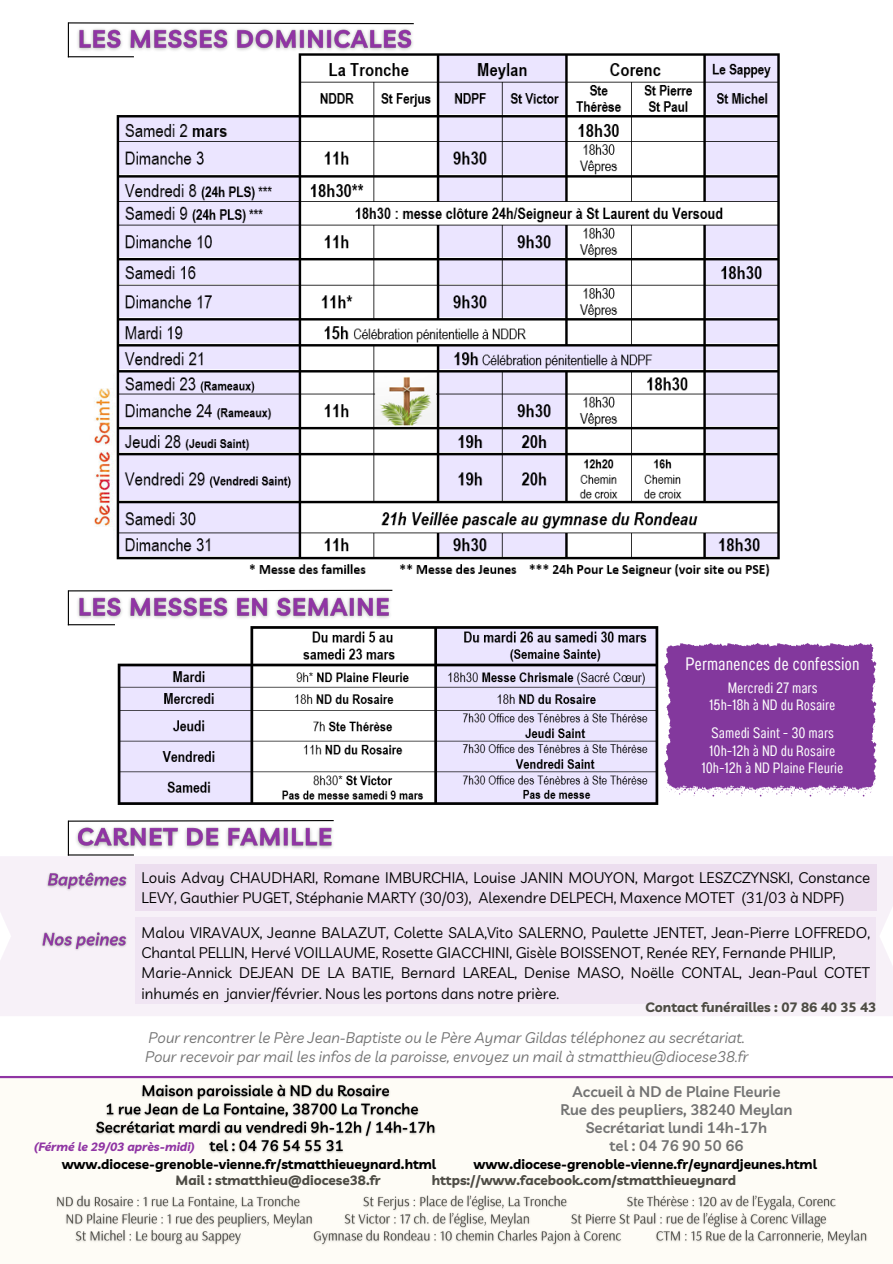
<style>
.page{position:relative;width:893px;height:1264px;background:#fff}
.page>*{position:absolute;margin:0;border:0;box-sizing:border-box;transform-origin:0 0}
.t1{font:18px "Anantason Wd 50";color:#fdfdfd}
.t2{font:15px/20.2px "Livvic";color:#000}
.t3{font:italic 15px/19.2px "Livvic";color:#737373}
.t4{font:15px/17.5px "Anantason Wd 50";color:#fdfdfd;text-align:center}
.t5{font:600 15px/18px "Livvic";color:#737373;text-align:center}
.t6{font:700 13.5px "Livvic";color:#000}
.t7{font:700 13.5px "Livvic";color:#4e4c45}
.t8{font:italic 700 12px "Livvic";color:#9035a4}
</style>
<div class="page">
<div style="left:0;top:856px;width:892px;height:160px;background:#f7f1f8"></div>
<img style="left:111px;top:53px;width:669px;height:524px">
<img style="left:77px;top:29px;width:342px;height:27px">
<svg style="left:67px;top:22px;width:347px;height:3px"></svg>
<hr style="left:68px;top:56px;width:66px;height:1px;background:#000">
<hr style="left:68px;top:22px;width:1px;height:35px;background:#000">
<svg style="left:67px;top:589px;width:326px;height:3px"></svg>
<hr style="left:68px;top:624px;width:66px;height:1px;background:#000">
<img style="left:72px;top:590px;width:321px;height:29px">
<hr style="left:68px;top:590px;width:1px;height:35px;background:#000">
<hr style="left:68px;top:854px;width:66px;height:1px;background:#000">
<img style="left:71px;top:820px;width:263px;height:29px">
<hr style="left:68px;top:820px;width:1px;height:35px;background:#000">
<hr style="left:0;top:1075px;width:892px;height:3px;background:#9035a4">
<div style="left:0;top:1078px;width:892px;height:185px;background:#fefcf6"></div>
<div style="left:135px;top:864px;width:741px;height:47px;background:#ecdeef"></div>
<div style="left:135px;top:917px;width:741px;height:87px;background:#f0e5f3"></div>
<img style="left:115px;top:624px;width:544px;height:181px">
<img style="left:94px;top:373px;width:21px;height:167px">
<img style="left:95px;top:1084px;width:341px;height:69px">
<img style="left:56px;top:1195px;width:811px;height:50px">
<img style="left:42px;top:868px;width:89px;height:26px">
<img style="left:37px;top:927px;width:95px;height:27px">
<svg style="left:664px;top:643px;width:212px;height:153px;background:#8e49a5"></svg>
<p class="t1" style="left:685px;top:653px;width:176px">Permanences de confession</p>
<p class="t4" style="left:709px;top:679px;width:127px">Mercredi 27 mars<br>15h-18h à ND du Rosaire</p>
<p class="t4" style="left:701px;top:724px;width:143px">Samedi Saint - 30 mars<br>10h-12h à ND du Rosaire<br>10h-12h à ND Plaine Fleurie</p>
<h5 class="t2" style="left:142px;top:866px;width:729px">Louis Advay CHAUDHARI, Romane IMBURCHIA, Louise JANIN MOUYON, Margot LESZCZYNSKI, Constance<br>LEVY, Gauthier PUGET, Stéphanie MARTY (30/03), Alexendre DELPECH, Maxence MOTET (31/03 à NDPF)</h5>
<p class="t2" style="left:142px;top:922px;width:729px">Malou VIRAVAUX, Jeanne BALAZUT, Colette SALA,Vito SALERNO, Paulette JENTET, Jean-Pierre LOFFREDO, Chantal PELLIN, Hervé VOILLAUME, Rosette GIACCHINI, Gisèle BOISSENOT, Renée REY, Fernande PHILIP, Marie-Annick DEJEAN DE LA BATIE, Bernard LAREAL, Denise MASO, Noëlle CONTAL, Jean-Paul COTET inhumés en janvier/février. Nous les portons dans notre prière.</p>
<h3 class="t7" style="left:645px;top:998px;width:232px">Contact funérailles : 07 86 40 35 43</h3>
<h5 class="t3" style="left:145px;top:1027px;width:604px">Pour rencontrer le Père Jean-Baptiste ou le Père Aymar Gildas téléphonez au secrétariat.<br>Pour recevoir par mail les infos de la paroisse, envoyez un mail à stmatthieu@diocese38.fr</h5>
<p class="t8" style="left:34px;top:1138px;width:162px">(Férmé le 29/03 après-midi)</p>
<p class="t5" style="left:560px;top:1082px;width:233px">Accueil à ND de Plaine Fleurie<br>Rue des peupliers, 38240 Meylan<br>Secrétariat lundi 14h-17h<br>tel : 04 76 90 50 66</p>
<p class="t6" style="left:62px;top:1155px;width:376px">www.diocese-grenoble-vienne.fr/stmatthieueynard.html</p>
<p class="t6" style="left:473px;top:1155px;width:345px">www.diocese-grenoble-vienne.fr/eynardjeunes.html</p>
<p class="t7" style="left:176px;top:1171px;width:206px">Mail : stmatthieu@diocese38.fr</p>
<p class="t7" style="left:431px;top:1171px;width:306px">https://www.facebook.com/stmatthieueynard</p>
</div>
